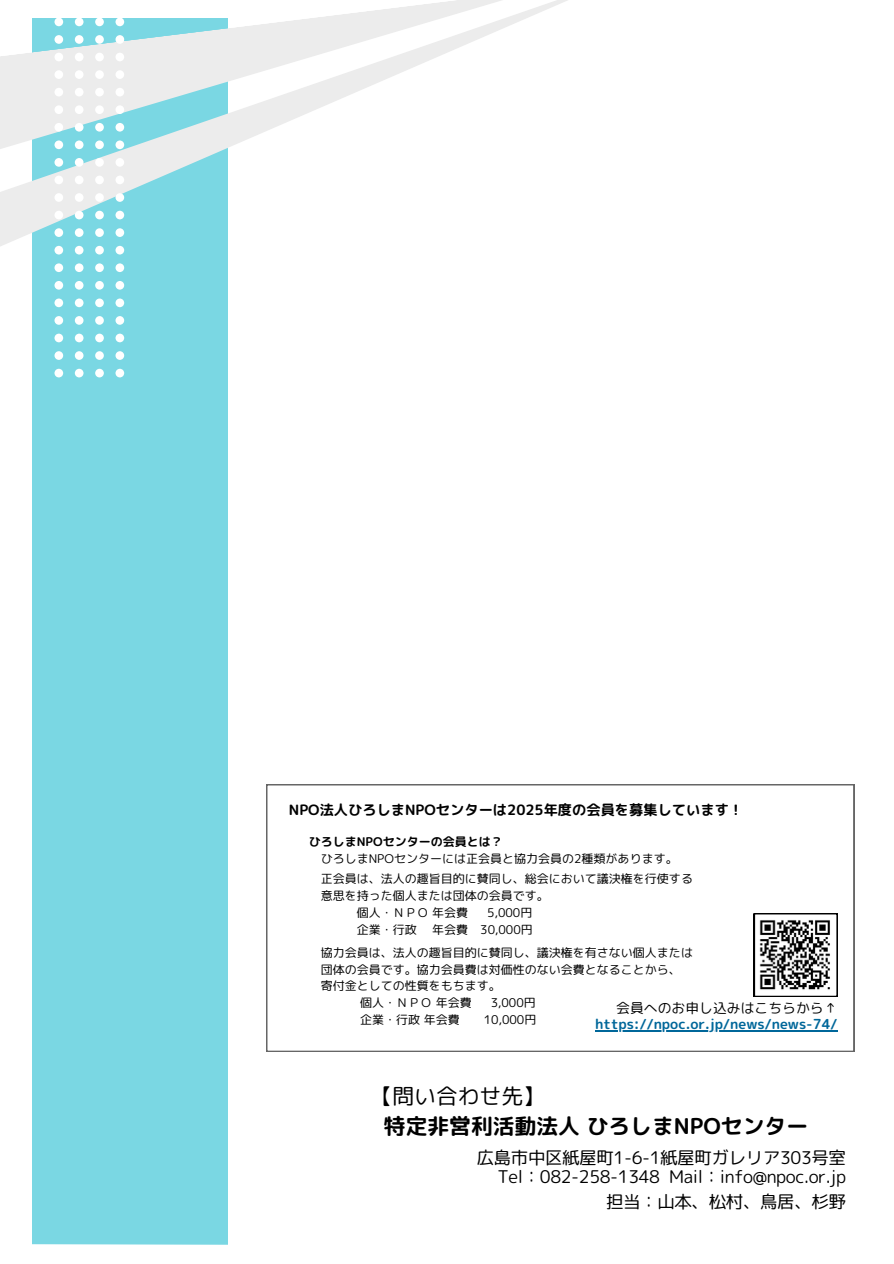
<style>
.page{position:relative;width:894px;height:1264px;background:#fff}
.page>*{position:absolute;margin:0;border:0;box-sizing:border-box;transform-origin:0 0}
.t1{font:21.75px/30.3px "rounded mplus 1 p bold";color:#000}
.t2{font:17.55px/19.2px "rounded mplus 1 p regular";letter-spacing:-.02em;color:#000;text-align:right}
.t3{font:14.25px "rounded mplus 1 p bold";color:#000}
.t4{font:13.8px "rounded mplus 1 p bold";color:#00679a}
.t5{font:13.8px "rounded mplus 1 p regular";color:#000}
.t6{font:12px "rounded mplus 1 p regular";color:#000}
.t7{font:12px "rounded mplus 1 p bold";color:#000}
.s1{font-family:"rounded mplus 1 p regular"}
</style>
<div class="page">
<div style="left:32px;top:18px;width:195px;height:1245px;background:#7ad7e3"></div>
<svg style="left:0;top:0;width:568px;height:256px"></svg>
<svg style="left:0;top:0;width:548px;height:159px"></svg>
<svg style="left:54px;top:0;width:9px;height:377px"></svg>
<svg style="left:75px;top:0;width:8px;height:377px"></svg>
<svg style="left:95px;top:0;width:9px;height:377px"></svg>
<svg style="left:115px;top:0;width:9px;height:377px"></svg>
<svg style="left:32px;top:1227px;width:196px;height:36px"></svg>
<svg style="left:266px;top:784px;width:587px;height:267px"></svg>
<svg style="left:753px;top:913px;width:84px;height:83px"></svg>
<hr style="left:595px;top:1030px;width:242px;height:1px;background:#00679a">
<h3 class="t3" style="left:289px;top:800px;width:455px">NPO法人ひろしまNPOセンターは2025年度の会員を募集しています！</h3>
<p class="t7" style="left:308px;top:833px;width:195px">ひろしまNPOセンターの会員とは？</p>
<p class="t6" style="left:320px;top:849px;width:358px">ひろしまNPOセンターには正会員と協力会員の2種類があります。</p>
<p class="t6" style="left:320px;top:870px;width:374px">正会員は、法人の趣旨目的に賛同し、総会において議決権を行使する</p>
<p class="t6" style="left:320px;top:887px;width:230px">意思を持った個人または団体の会員です。</p>
<p class="t6" style="left:356px;top:904px;width:113px">個人・ＮＰＯ年会費</p>
<p class="t6" style="left:487px;top:904px;width:47px">5,000円</p>
<p class="t6" style="left:356px;top:920px;width:62px">企業・行政</p>
<p class="t6" style="left:432px;top:920px;width:102px">年会費 30,000円</p>
<p class="t6" style="left:320px;top:943px;width:374px">協力会員は、法人の趣旨目的に賛同し、議決権を有さない個人または</p>
<p class="t6" style="left:320px;top:960px;width:362px">団体の会員です。協力会員費は対価性のない会費となることから、</p>
<p class="t6" style="left:320px;top:977px;width:182px">寄付金としての性質をもちます。</p>
<p class="t6" style="left:360px;top:994px;width:113px">個人・ＮＰＯ年会費</p>
<p class="t6" style="left:490px;top:994px;width:47px">3,000円</p>
<h5 class="t6" style="left:360px;top:1010px;width:101px">企業・行政年会費</h5>
<h5 class="t6" style="left:483px;top:1010px;width:54px">10,000円</h5>
<p class="t5" style="left:616px;top:998px;width:223px">会員へのお申し込みはこちらから↑</p>
<p class="t4" style="left:595px;top:1014px;width:244px">https://npoc.or.jp/news/news-74/</p>
<p class="t1" style="left:384px;top:1080px;width:425px;text-indent:-13px"><span class="s1">【問い合わせ先】<br></span>特定非営利活動法人ひろしまNPOセンター</p>
<p class="t2" style="left:476px;top:1147px;width:371px">広島市中区紙屋町1-6-1紙屋町ガレリア303号室<br>Tel：082-258-1348 Mail：info@npoc.or.jp</p>
<p class="t2" style="left:606px;top:1191px;width:241px">担当：山本、松村、鳥居、杉野</p>
</div>
